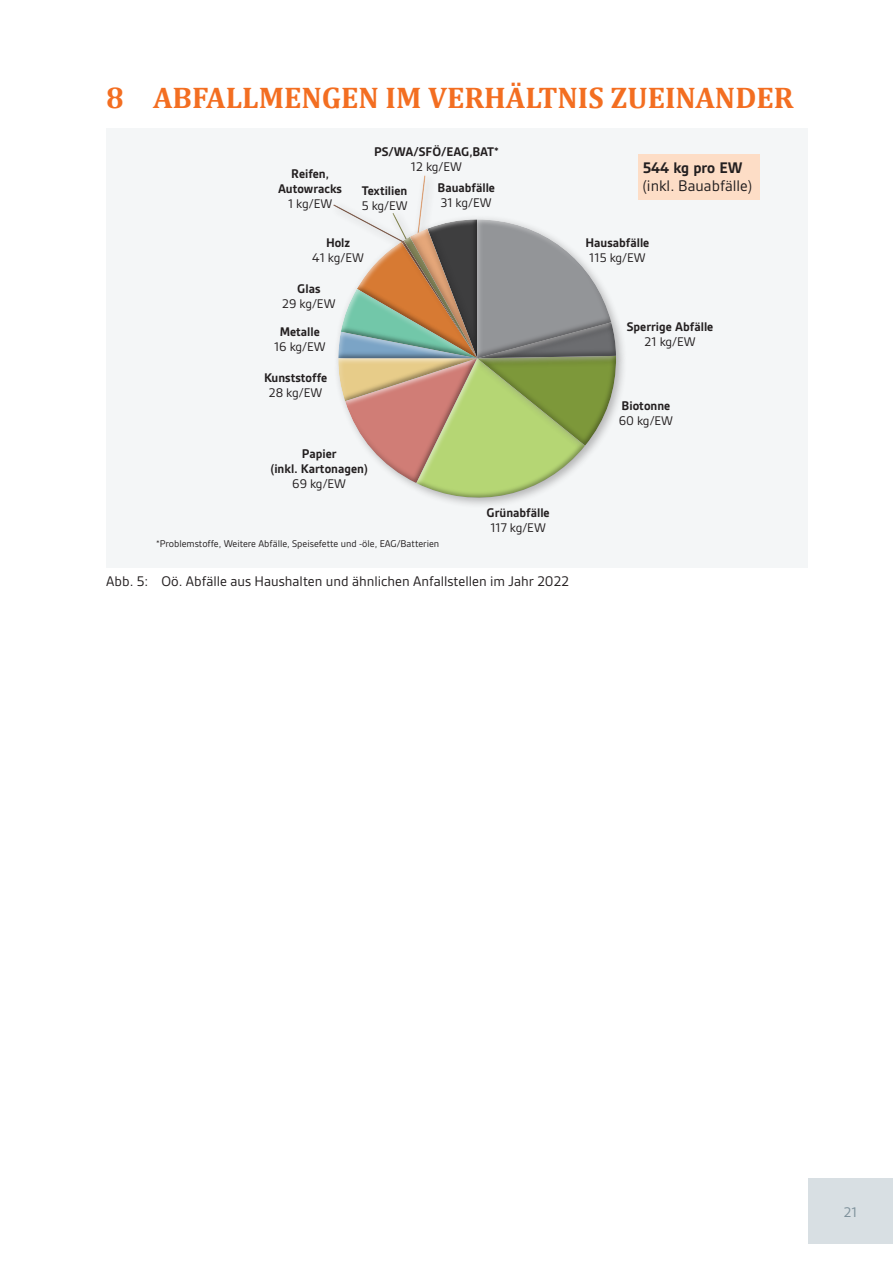
<style>
.page{position:relative;width:893px;height:1263px;background:#fff}
.page>*{position:absolute;margin:0;border:0;box-sizing:border-box;transform-origin:0 0}
.t1{font:700 30px "Cambria";color:#f36e21}
.t2{font:16.5px "Gesta";color:#231f20}
.t3{font:700 16.5px "Gesta";color:#231f20}
.t4{font:15px "Gesta";color:#231f20}
.t5{font:15px "Gesta";color:#7d909a}
.t6{font:700 13.5px/15px "Gesta";color:#231f20;text-align:center}
.t7{font:13.5px "Gesta";color:#231f20}
.t8{font:10.5px "Gesta";color:#231f20}
</style>
<div class="page">
<div style="left:808px;top:1179px;width:85px;height:65px;background:#d8dfe3"></div>
<div style="left:106px;top:128px;width:702px;height:440px;background:#f4f6f7"></div>
<div style="left:412px;top:354px;width:183px;height:155px;background:#231f20;opacity:.3"></div>
<div style="left:474px;top:351px;width:153px;height:105px;background:#231f20;opacity:.3"></div>
<div style="left:474px;top:318px;width:153px;height:51px;background:#231f20;opacity:.3"></div>
<div style="left:472px;top:214px;width:149px;height:155px;background:#231f20;opacity:.3"></div>
<svg style="left:333px;top:175px;width:284px;height:325px"></svg>
<div style="left:392px;top:211px;width:18px;height:30px;background:#231f20;opacity:.4"></div>
<div style="left:638px;top:154px;width:122px;height:45px;background:#fdddc6"></div>
<h1 class="t1" style="left:106px;top:77px;width:689px">8 ABFALLMENGEN IM VERHÄLTNIS ZUEINANDER</h1>
<p class="t6" style="left:278px;top:166px;width:65px">Reifen,<br>Autowracks</p>
<p class="t7" style="left:288px;top:196px;width:46px">1 kg/EW</p>
<p class="t6" style="left:374px;top:145px;width:126px">PS/WA/SFÖ/EAG,BAT*</p>
<p class="t7" style="left:411px;top:159px;width:53px">12 kg/EW</p>
<p class="t6" style="left:437px;top:180px;width:59px">Bauabfälle</p>
<p class="t7" style="left:441px;top:195px;width:52px">31 kg/EW</p>
<p class="t6" style="left:362px;top:183px;width:47px">Textilien</p>
<p class="t7" style="left:362px;top:198px;width:48px">5 kg/EW</p>
<p class="t6" style="left:326px;top:235px;width:26px">Holz</p>
<p class="t7" style="left:312px;top:250px;width:53px">41 kg/EW</p>
<p class="t6" style="left:297px;top:282px;width:25px">Glas</p>
<p class="t7" style="left:282px;top:296px;width:55px">29 kg/EW</p>
<p class="t6" style="left:280px;top:324px;width:42px">Metalle</p>
<p class="t7" style="left:274px;top:339px;width:53px">16 kg/EW</p>
<p class="t6" style="left:264px;top:370px;width:65px">Kunststoffe</p>
<p class="t7" style="left:269px;top:385px;width:55px">28 kg/EW</p>
<p class="t6" style="left:271px;top:446px;width:99px">Papier<br>(inkl. Kartonagen)</p>
<p class="t7" style="left:292px;top:476px;width:55px">69 kg/EW</p>
<p class="t8" style="left:156px;top:538px;width:285px">*Problemstoffe, Weitere Abfälle, Speisefette und -öle, EAG/Batterien</p>
<p class="t6" style="left:487px;top:505px;width:65px">Grünabfälle</p>
<p class="t7" style="left:490px;top:520px;width:57px">117 kg/EW</p>
<p class="t4" style="left:106px;top:572px;width:464px">Abb. 5: Oö. Abfälle aus Haushalten und ähnlichen Anfallstellen im Jahr 2022</p>
<p class="t3" style="left:643px;top:158px;width:101px">544 kg pro EW</p>
<p class="t2" style="left:643px;top:176px;width:111px">(inkl. Bauabfälle)</p>
<p class="t6" style="left:586px;top:235px;width:65px">Hausabfälle</p>
<p class="t7" style="left:589px;top:250px;width:58px">115 kg/EW</p>
<p class="t6" style="left:627px;top:319px;width:88px">Sperrige Abfälle</p>
<p class="t7" style="left:645px;top:334px;width:53px">21 kg/EW</p>
<p class="t6" style="left:622px;top:399px;width:50px">Biotonne</p>
<p class="t7" style="left:619px;top:413px;width:56px">60 kg/EW</p>
<p class="t5" style="left:844px;top:1203px;width:15px">21</p>
</div>
